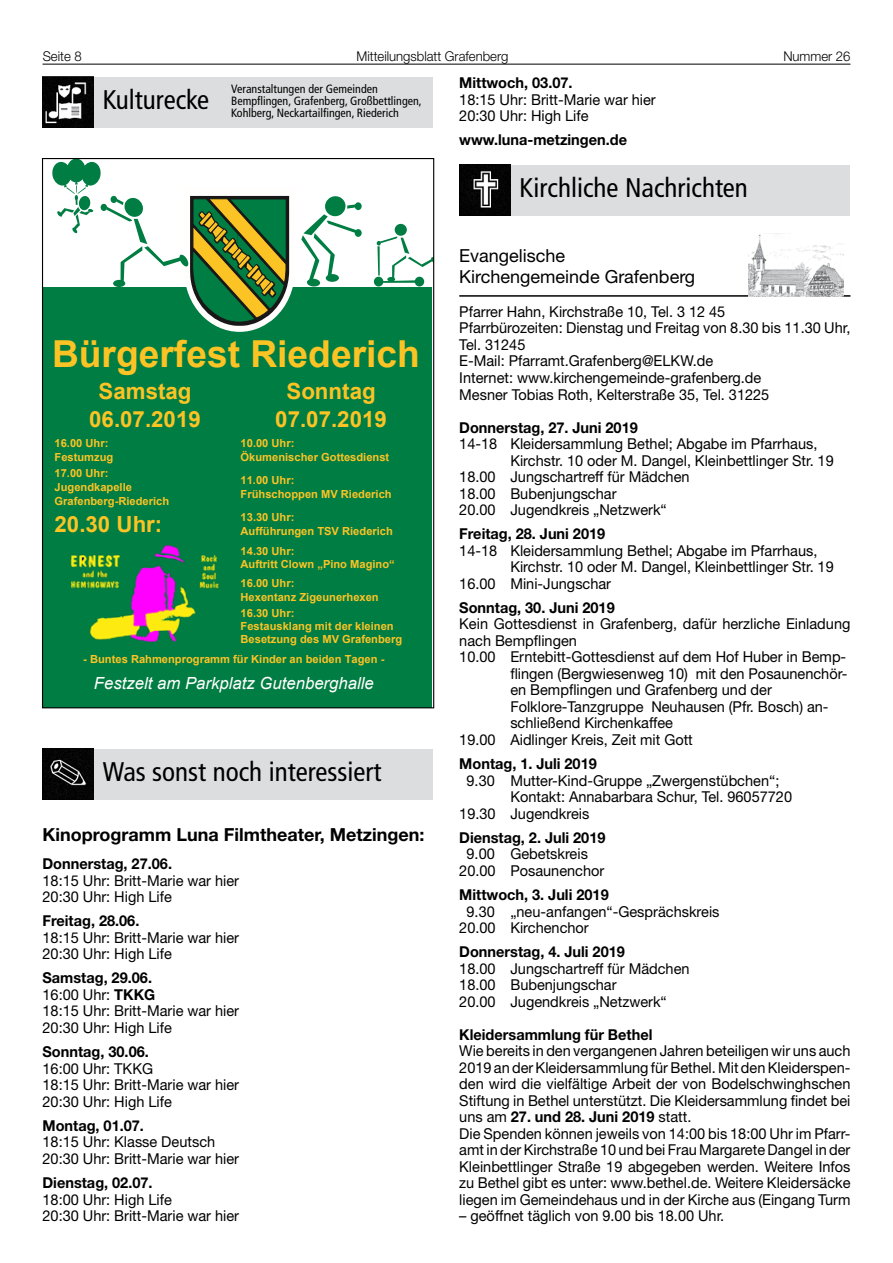
<style>
.page{position:relative;width:893px;height:1263px;background:#fff}
.page>*{position:absolute;margin:0;border:0;box-sizing:border-box;transform-origin:0 0}
.t1{font:700 37.2px "Arial";color:#fcc325}
.t2{font:condensed 27px "Frutiger";color:#000}
.t3{font:700 22.35px/27.6px "Arial";color:#fcc325;text-align:center}
.t4{font:700 18px "Helvetica Neue";color:#000}
.t5{font:18px/21.6px "Helvetica Neue";color:#000}
.t6{font:italic 16.65px "Arial";color:#fffefd}
.t7{font:15px/16.5px "Helvetica Neue";color:#000}
.t8{font:700 15px "Helvetica Neue";color:#000}
.t9{font:300 13.5px "Helvetica Neue";color:#000}
.t10{font:condensed 12px/12px "Frutiger";color:#000}
.t11{font:700 11.1px/13.8px "Arial";color:#fcc325}
.s1{font-weight:700}
</style>
<div class="page">
<hr style="left:43px;top:64px;width:807px;height:1px;background:#000">
<div style="left:94px;top:77px;width:339px;height:51px;background:#dcddde"></div>
<img style="left:43px;top:77px;width:51px;height:51px">
<div style="left:43px;top:287px;width:389px;height:421px;background:#007d43"></div>
<div style="left:307px;top:278px;width:13px;height:9px;background:#007d43;border-radius:50%"></div>
<svg style="left:301px;top:202px;width:61px;height:81px"></svg>
<div style="left:355px;top:229px;width:7px;height:8px;background:#007d43;border-radius:50%"></div>
<div style="left:325px;top:196px;width:21px;height:21px;background:#007d43;border-radius:50%"></div>
<svg style="left:376px;top:237px;width:56px;height:46px"></svg>
<div style="left:395px;top:224px;width:12px;height:12px;background:#007d43;border-radius:50%"></div>
<div style="left:374px;top:277px;width:9px;height:9px;background:#007d43;border-radius:50%"></div>
<div style="left:415px;top:277px;width:9px;height:9px;background:#007d43;border-radius:50%"></div>
<div style="left:67px;top:159px;width:19px;height:23px;background:#007d43;border-radius:50%"></div>
<svg style="left:52px;top:162px;width:241px;height:170px"></svg>
<img style="left:70px;top:545px;width:149px;height:97px">
<div style="left:94px;top:749px;width:339px;height:51px;background:#dcddde"></div>
<img style="left:43px;top:749px;width:51px;height:51px">
<div style="left:510px;top:165px;width:340px;height:51px;background:#dcddde"></div>
<img style="left:459px;top:165px;width:51px;height:51px">
<hr style="left:459px;top:295px;width:391px;height:2px;background:#000">
<img style="left:748px;top:233px;width:96px;height:64px">
<p class="t9" style="left:43px;top:48px;width:40px">Seite 8</p>
<p class="t9" style="left:356px;top:48px;width:153px">Mitteilungsblatt Grafenberg</p>
<p class="t9" style="left:783px;top:48px;width:69px">Nummer 26</p>
<h2 class="t2" style="left:103px;top:84px;width:108px">Kulturecke</h2>
<p class="t10" style="left:231px;top:83px;width:192px">Veranstaltungen der Gemeinden<br>Bempflingen, Grafenberg, Großbettlingen,<br>Kohlberg, Neckartailfingen, Riederich</p>
<p class="t8" style="left:459px;top:74px;width:115px">Mittwoch, 03.07.</p>
<p class="t7" style="left:459px;top:91px;width:198px">18:15 Uhr: Britt-Marie war hier<br>20:30 Uhr: High Life</p>
<p class="t8" style="left:459px;top:131px;width:169px">www.luna-metzingen.de</p>
<h2 class="t2" style="left:520px;top:172px;width:230px">Kirchliche Nachrichten</h2>
<h1 class="t1" style="left:52px;top:329px;width:369px">Bürgerfest Riederich</h1>
<h3 class="t3" style="left:89px;top:378px;width:113px">Samstag<br>06.07.2019</h3>
<h3 class="t3" style="left:275px;top:378px;width:113px">Sonntag<br>07.07.2019</h3>
<p class="t11" style="left:55px;top:436px;width:60px">16.00 Uhr:<br>Festumzug</p>
<p class="t11" style="left:241px;top:436px;width:150px">10.00 Uhr:<br>Ökumenischer Gottesdienst</p>
<p class="t11" style="left:55px;top:467px;width:116px">17.00 Uhr:<br>Jugendkapelle<br>Grafenberg-Riederich</p>
<p class="t11" style="left:241px;top:473px;width:153px">11.00 Uhr:<br>Frühschoppen MV Riederich</p>
<h3 class="t3" style="left:55px;top:511px;width:109px">20.30 Uhr:</h3>
<p class="t11" style="left:241px;top:511px;width:154px">13.30 Uhr:<br>Aufführungen TSV Riederich</p>
<p class="t11" style="left:241px;top:545px;width:156px;line-height:12.9px">14.30 Uhr:<br>Auftritt Clown „Pino Magino“</p>
<p class="t11" style="left:241px;top:577px;width:140px">16.00 Uhr:<br>Hexentanz Zigeunerhexen</p>
<p class="t11" style="left:241px;top:607px;width:163px;line-height:12.8px">16.30 Uhr:<br>Festausklang mit der kleinen<br>Besetzung des MV Grafenberg</p>
<p class="t11" style="left:83px;top:652px;width:303px">- Buntes Rahmenprogramm für Kinder an beiden Tagen -</p>
<p class="t6" style="left:94px;top:672px;width:281px">Festzelt am Parkplatz Gutenberghalle</p>
<h2 class="t2" style="left:103px;top:756px;width:280px">Was sonst noch interessiert</h2>
<p class="t4" style="left:43px;top:823px;width:383px">Kinoprogramm Luna Filmtheater, Metzingen:</p>
<p class="t8" style="left:43px;top:854px;width:131px">Donnerstag, 27.06.</p>
<p class="t7" style="left:43px;top:872px;width:198px">18:15 Uhr: Britt-Marie war hier<br>20:30 Uhr: High Life</p>
<p class="t8" style="left:43px;top:912px;width:98px">Freitag, 28.06.</p>
<p class="t7" style="left:43px;top:929px;width:198px">18:15 Uhr: Britt-Marie war hier<br>20:30 Uhr: High Life</p>
<p class="t7" style="left:43px;top:970px;width:198px"><span class="s1">Samstag, 29.06.<br></span>16:00 Uhr: <span class="s1">TKKG<br></span>18:15 Uhr: Britt-Marie war hier<br>20:30 Uhr: High Life</p>
<p class="t8" style="left:43px;top:1042px;width:108px">Sonntag, 30.06.</p>
<p class="t7" style="left:43px;top:1060px;width:198px">16:00 Uhr: TKKG<br>18:15 Uhr: Britt-Marie war hier<br>20:30 Uhr: High Life</p>
<p class="t8" style="left:43px;top:1116px;width:103px">Montag, 01.07.</p>
<p class="t7" style="left:43px;top:1134px;width:198px">18:15 Uhr: Klasse Deutsch<br>20:30 Uhr: Britt-Marie war hier</p>
<p class="t8" style="left:43px;top:1173px;width:112px">Dienstag, 02.07.</p>
<p class="t7" style="left:43px;top:1191px;width:198px">18:00 Uhr: High Life<br>20:30 Uhr: Britt-Marie war hier</p>
<p class="t5" style="left:459px;top:244px;width:237px">Evangelische<br>Kirchengemeinde Grafenberg</p>
<p class="t7" style="left:459px;top:303px;width:393px">Pfarrer Hahn, Kirchstraße 10, Tel. 3 12 45<br>Pfarrbürozeiten: Dienstag und Freitag von 8.30 bis 11.30 Uhr, Tel. 31245<br>E-Mail: Pfarramt.Grafenberg@ELKW.de<br>Internet: www.kirchengemeinde-grafenberg.de<br>Mesner Tobias Roth, Kelterstraße 35, Tel. 31225</p>
<p class="t8" style="left:459px;top:418px;width:180px">Donnerstag, 27. Juni 2019</p>
<p class="t7" style="left:459px;top:435px;width:360px">14-18 Kleidersammlung Bethel; Abgabe im Pfarrhaus,</p>
<p class="t7" style="left:510px;top:452px;width:325px">Kirchstr. 10 oder M. Dangel, Kleinbettlinger Str. 19</p>
<p class="t7" style="left:459px;top:468px;width:232px">18.00 Jungschartreff für Mädchen</p>
<p class="t7" style="left:459px;top:485px;width:159px">18.00 Bubenjungschar</p>
<p class="t7" style="left:459px;top:501px;width:209px">20.00 Jugendkreis „Netzwerk“</p>
<p class="t8" style="left:459px;top:525px;width:148px">Freitag, 28. Juni 2019</p>
<p class="t7" style="left:459px;top:542px;width:360px">14-18 Kleidersammlung Bethel; Abgabe im Pfarrhaus,</p>
<p class="t7" style="left:510px;top:558px;width:325px">Kirchstr. 10 oder M. Dangel, Kleinbettlinger Str. 19</p>
<p class="t7" style="left:459px;top:575px;width:153px">16.00 Mini-Jungschar</p>
<p class="t8" style="left:459px;top:598px;width:157px">Sonntag, 30. Juni 2019</p>
<p class="t7" style="left:459px;top:616px;width:393px">Kein Gottesdienst in Grafenberg, dafür herzliche Einladung</p>
<p class="t7" style="left:459px;top:632px;width:119px">nach Bempflingen</p>
<p class="t7" style="left:459px;top:649px;width:388px">10.00 Erntebitt-Gottesdienst auf dem Hof Huber in Bemp-</p>
<p class="t7" style="left:510px;top:665px;width:339px">flingen (Bergwiesenweg 10) mit den Posaunenchör-</p>
<p class="t7" style="left:510px;top:682px;width:263px">en Bempflingen und Grafenberg und der</p>
<p class="t7" style="left:510px;top:698px;width:320px">Folklore-Tanzgruppe Neuhausen (Pfr. Bosch) an-</p>
<p class="t7" style="left:510px;top:715px;width:164px">schließend Kirchenkaffee</p>
<p class="t7" style="left:459px;top:731px;width:235px">19.00 Aidlinger Kreis, Zeit mit Gott</p>
<p class="t8" style="left:459px;top:755px;width:139px">Montag, 1. Juli 2019</p>
<p class="t7" style="left:467px;top:772px;width:314px">9.30 Mutter-Kind-Gruppe „Zwergenstübchen“;</p>
<p class="t7" style="left:510px;top:788px;width:283px">Kontakt: Annabarbara Schur, Tel. 96057720</p>
<p class="t7" style="left:459px;top:805px;width:132px">19.30 Jugendkreis</p>
<p class="t8" style="left:459px;top:828px;width:148px">Dienstag, 2. Juli 2019</p>
<p class="t7" style="left:459px;top:846px;width:147px;text-indent:7px">9.00 Gebetskreis<br>20.00 Posaunenchor</p>
<p class="t8" style="left:459px;top:885px;width:151px">Mittwoch, 3. Juli 2019</p>
<p class="t7" style="left:459px;top:903px;width:262px;text-indent:7px">9.30 „neu-anfangen“-Gesprächskreis<br>20.00 Kirchenchor</p>
<p class="t8" style="left:459px;top:943px;width:167px">Donnerstag, 4. Juli 2019</p>
<p class="t7" style="left:459px;top:960px;width:232px">18.00 Jungschartreff für Mädchen<br>18.00 Bubenjungschar<br>20.00 Jugendkreis „Netzwerk“</p>
<p class="t8" style="left:459px;top:1025px;width:195px">Kleidersammlung für Bethel</p>
<p class="t7" style="left:459px;top:1043px;width:393px">Wie bereits in den vergangenen Jahren beteiligen wir uns auch 2019 an der Kleidersammlung für Bethel. Mit den Kleiderspen&shy;den wird die vielfältige Arbeit der von Bodelschwinghschen Stiftung in Bethel unterstützt. Die Kleidersammlung findet bei uns am <span class="s1">27. und 28. Juni 2019</span> statt.<br>Die Spenden können jeweils von 14:00 bis 18:00 Uhr im Pfarr&shy;amt in der Kirchstraße 10 und bei Frau Margarete Dangel in der Kleinbettlinger Straße 19 abgegeben werden. Weitere Infos zu Bethel gibt es unter: www.bethel.de. Weitere Kleidersäcke liegen im Gemeindehaus und in der Kirche aus (Eingang Turm</p>
<p class="t7" style="left:459px;top:1208px;width:266px">– geöffnet täglich von 9.00 bis 18.00 Uhr.</p>
</div>
